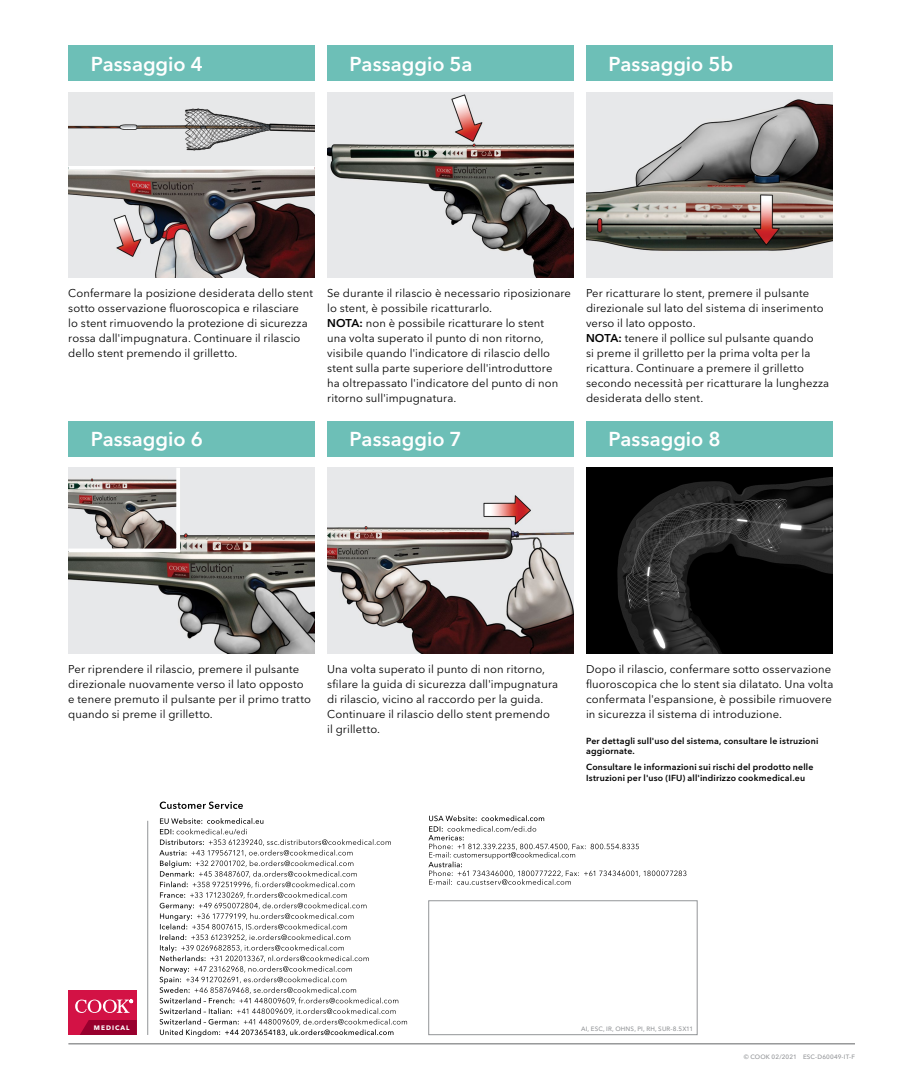
<style>
.page{position:relative;width:900px;height:1080px;background:#fff}
.page>*{position:absolute;margin:0;border:0;box-sizing:border-box;transform-origin:0 0}
.t1{font:600 20px "Avenir Next LT Pro";color:#fff}
.t2{font:11.25px/15px "Avenir Next LT Pro";letter-spacing:.01em;color:#000}
.t3{font:600 8.75px/10.5px "Avenir Next LT Pro";letter-spacing:.025em;color:#000}
.t4{font:700 6.5px "Avenir Next LT Pro";letter-spacing:.155em;color:#fff}
.t5{font:500 6.25px "Avenir Next LT Pro";letter-spacing:.02em;color:#939598}
.s1{font-weight:600}
</style>
<div class="page">
<div style="left:327px;top:421px;width:247px;height:36px;background:#6dbfb7"></div>
<div style="left:586px;top:421px;width:246px;height:36px;background:#6dbfb7"></div>
<div style="left:68px;top:421px;width:247px;height:36px;background:#6dbfb7"></div>
<div style="left:68px;top:45px;width:247px;height:36px;background:#6dbfb7"></div>
<div style="left:327px;top:45px;width:247px;height:36px;background:#6dbfb7"></div>
<div style="left:586px;top:45px;width:247px;height:36px;background:#6dbfb7"></div>
<svg style="left:159px;top:818px;width:248px;height:219px"></svg>
<svg style="left:160px;top:802px;width:83px;height:7px"></svg>
<hr style="left:147px;top:821px;width:1px;height:214px;background:#939598">
<div style="left:428px;top:900px;width:270px;height:135px;border:1px solid #939598"></div>
<div style="left:68px;top:990px;width:69px;height:45px;background:#d31245"></div>
<svg style="left:80px;top:1020px;width:57px;height:15px"></svg>
<svg style="left:75px;top:1000px;width:58px;height:13px"></svg>
<hr style="left:68px;top:1044px;width:787px;height:1px;background:#636466">
<svg style="left:428px;top:815px;width:258px;height:70px"></svg>
<img style="left:327px;top:92px;width:247px;height:185px">
<img style="left:327px;top:468px;width:247px;height:185px">
<img style="left:586px;top:468px;width:246px;height:185px">
<img style="left:586px;top:92px;width:246px;height:185px">
<img style="left:68px;top:92px;width:247px;height:185px">
<svg style="left:68px;top:166px;width:247px;height:4px"></svg>
<img style="left:68px;top:468px;width:247px;height:185px">
<svg style="left:68px;top:467px;width:114px;height:87px;background:#aaa4a1"></svg>
<h1 class="t1" style="left:91px;top:51px;width:114px">Passaggio 4</h1>
<h1 class="t1" style="left:350px;top:51px;width:124px">Passaggio 5a</h1>
<h1 class="t1" style="left:609px;top:51px;width:126px">Passaggio 5b</h1>
<p class="t2" style="left:68px;top:286px;width:246px">Confermare la posizione desiderata dello stent sotto osservazione fluoroscopica e rilasciare<br>lo stent rimuovendo la protezione di sicurezza rossa dall'impugnatura. Continuare il rilascio dello stent premendo il grilletto.</p>
<p class="t2" style="left:327px;top:286px;width:245px">Se durante il rilascio è necessario riposizionare lo stent, è possibile ricatturarlo.<br><span class="s1">NOTA:</span> non è possibile ricatturare lo stent<br>una volta superato il punto di non ritorno, visibile quando l'indicatore di rilascio dello stent sulla parte superiore dell'introduttore<br>ha oltrepassato l'indicatore del punto di non ritorno sull'impugnatura.</p>
<p class="t2" style="left:586px;top:286px;width:245px">Per ricatturare lo stent, premere il pulsante direzionale sul lato del sistema di inserimento verso il lato opposto.<br><span class="s1">NOTA:</span> tenere il pollice sul pulsante quando<br>si preme il grilletto per la prima volta per la ricattura. Continuare a premere il grilletto secondo necessità per ricatturare la lunghezza desiderata dello stent.</p>
<h1 class="t1" style="left:91px;top:427px;width:114px">Passaggio 6</h1>
<h1 class="t1" style="left:350px;top:427px;width:114px">Passaggio 7</h1>
<h1 class="t1" style="left:609px;top:427px;width:114px">Passaggio 8</h1>
<p class="t2" style="left:68px;top:661px;width:244px">Per riprendere il rilascio, premere il pulsante direzionale nuovamente verso il lato opposto e tenere premuto il pulsante per il primo tratto quando si preme il grilletto.</p>
<p class="t2" style="left:327px;top:661px;width:233px">Una volta superato il punto di non ritorno, sfilare la guida di sicurezza dall'impugnatura di rilascio, vicino al raccordo per la guida.<br>Continuare il rilascio dello stent premendo il grilletto.</p>
<p class="t2" style="left:586px;top:661px;width:249px">Dopo il rilascio, confermare sotto osservazione fluoroscopica che lo stent sia dilatato. Una volta confermata l'espansione, è possibile rimuovere in sicurezza il sistema di introduzione.</p>
<p class="t3" style="left:586px;top:735px;width:234px">Per dettagli sull'uso del sistema, consultare le istruzioni aggiornate.</p>
<p class="t3" style="left:586px;top:762px;width:229px">Consultare le informazioni sui rischi del prodotto nelle<br>Istruzioni per l'uso (IFU) all'indirizzo cookmedical.eu</p>
<p class="t4" style="left:94px;top:1023px;width:37px">MEDICAL</p>
<p class="t5" style="left:581px;top:1025px;width:114px">AI, ESC, IR, OHNS, PI, RH, SUR-8.5X11</p>
<p class="t5" style="left:744px;top:1053px;width:113px">© COOK 02/2021 ESC-D60049-IT-F</p>
</div>
